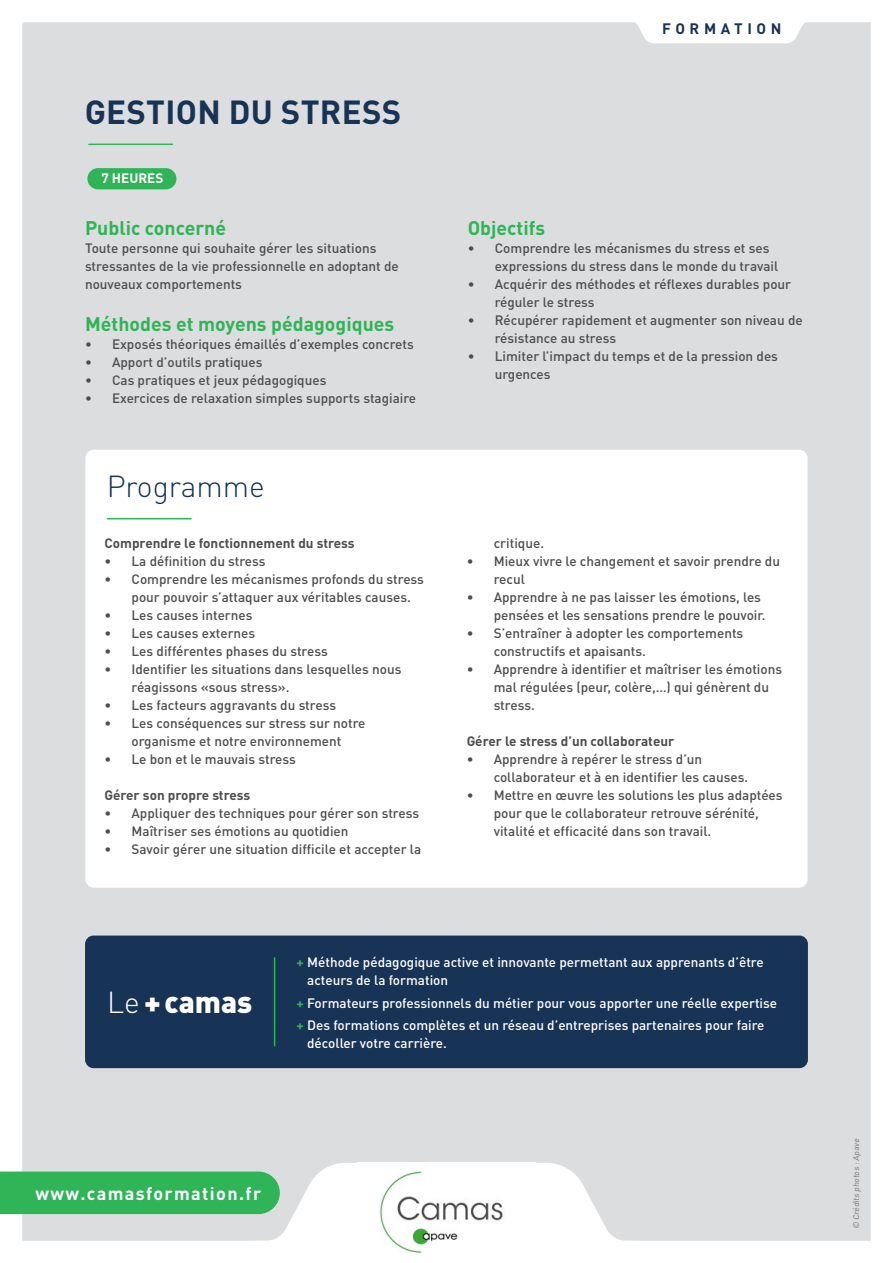
<style>
.page{position:relative;width:893px;height:1263px;background:#fff}
.page>*{position:absolute;margin:0;border:0;box-sizing:border-box;transform-origin:0 0}
.t1{font:700 33px "DIN Pro";letter-spacing:.01em;color:#173355}
.t2{font:300 30px "DIN Pro";color:#173355}
.t3{font:900 30px "DIN Pro";color:#fff}
.t4{font:700 19.5px "DIN Pro";color:#2fb457}
.t5{font:700 18px "DIN Pro";letter-spacing:.075em;color:#fff}
.t6{font:700 15px "DIN Pro";letter-spacing:.31em;color:#173355}
.t7{font:500 13.5px/18px "DIN Pro";color:#4d4d4f}
.t8{font:500 13.5px/18px "DIN Pro";color:#fff}
.t9{font:700 13.5px "DIN Pro";color:#4d4d4f}
.t10{font:700 13.5px "DIN Pro";color:#fff}
.t11{font:8.25px "DIN Pro";color:#58595b}
.s1{font-weight:300}
.s2{font-weight:700;color:#2fb457}
</style>
<div class="page">
<div style="left:22px;top:22px;width:849px;height:1219px;background:#dcddde"></div>
<hr style="left:89px;top:144px;width:83px;height:1px;background:#2fb457">
<svg style="left:629px;top:22px;width:182px;height:21px"></svg>
<svg style="left:0;top:1163px;width:639px;height:78px"></svg>
<img style="left:357px;top:1163px;width:179px;height:91px">
<div style="left:87px;top:168px;width:89px;height:21px;background:#2fb457;border-radius:11px"></div>
<div style="left:85px;top:450px;width:723px;height:438px;background:#fff;border-radius:9px"></div>
<hr style="left:107px;top:518px;width:84px;height:1px;background:#2fb457">
<div style="left:85px;top:935px;width:723px;height:133px;background:#173355;border-radius:9px"></div>
<hr style="left:274px;top:958px;width:1px;height:88px;background:#2fb457">
<h1 class="t1" style="left:85px;top:90px;width:318px">GESTION DU STRESS</h1>
<p class="t10" style="left:102px;top:169px;width:63px">7 HEURES</p>
<h3 class="t4" style="left:85px;top:215px;width:143px">Public concerné</h3>
<p class="t7" style="left:85px;top:239px;width:315px">Toute personne qui souhaite gérer les situations stressantes de la vie professionnelle en adoptant de nouveaux comportements</p>
<h3 class="t4" style="left:85px;top:310px;width:311px">Méthodes et moyens pédagogiques</h3>
<p class="t7" style="left:85px;top:334px;width:330px">• Exposés théoriques émaillés d’exemples concrets</p>
<p class="t7" style="left:85px;top:352px;width:179px">• Apport d’outils pratiques</p>
<p class="t7" style="left:85px;top:370px;width:243px">• Cas pratiques et jeux pédagogiques</p>
<p class="t7" style="left:85px;top:388px;width:333px">• Exercices de relaxation simples supports stagiaire</p>
<h2 class="t2" style="left:107px;top:463px;width:160px">Programme</h2>
<p class="t9" style="left:105px;top:534px;width:252px">Comprendre le fonctionnement du stress</p>
<p class="t7" style="left:105px;top:551px;width:163px">• La définition du stress</p>
<p class="t7" style="left:132px;top:569px;width:294px;text-indent:-27px">• Comprendre les mécanismes profonds du stress pour pouvoir s’attaquer aux véritables causes.</p>
<p class="t7" style="left:105px;top:605px;width:149px">• Les causes internes</p>
<p class="t7" style="left:105px;top:623px;width:152px">• Les causes externes</p>
<p class="t7" style="left:105px;top:641px;width:225px">• Les différentes phases du stress</p>
<p class="t7" style="left:132px;top:659px;width:271px;text-indent:-27px">• Identifier les situations dans lesquelles nous réagissons «sous stress».</p>
<p class="t7" style="left:105px;top:695px;width:233px">• Les facteurs aggravants du stress</p>
<p class="t7" style="left:105px;top:713px;width:262px;text-align:center">• Les conséquences sur stress sur notre organisme et notre environnement</p>
<p class="t7" style="left:105px;top:749px;width:193px">• Le bon et le mauvais stress</p>
<p class="t9" style="left:105px;top:786px;width:147px">Gérer son propre stress</p>
<p class="t7" style="left:105px;top:803px;width:316px">• Appliquer des techniques pour gérer son stress</p>
<p class="t7" style="left:105px;top:821px;width:246px">• Maîtriser ses émotions au quotidien</p>
<p class="t7" style="left:105px;top:839px;width:318px">• Savoir gérer une situation difficile et accepter la</p>
<p class="t6" style="left:662px;top:18px;width:121px">FORMATION</p>
<h3 class="t4" style="left:468px;top:215px;width:79px">Objectifs</h3>
<p class="t7" style="left:495px;top:239px;width:285px;text-indent:-27px">• Comprendre les mécanismes du stress et ses expressions du stress dans le monde du travail</p>
<p class="t7" style="left:495px;top:275px;width:298px;text-indent:-27px">• Acquérir des méthodes et réflexes durables pour réguler le stress</p>
<p class="t7" style="left:495px;top:311px;width:309px;text-indent:-27px">• Récupérer rapidement et augmenter son niveau de résistance au stress</p>
<p class="t7" style="left:495px;top:347px;width:285px;text-indent:-27px">• Limiter l’impact du temps et de la pression des urgences</p>
<p class="t7" style="left:494px;top:533px;width:52px">critique.</p>
<p class="t7" style="left:494px;top:551px;width:288px;text-indent:-27px">• Mieux vivre le changement et savoir prendre du recul</p>
<p class="t7" style="left:494px;top:587px;width:273px;text-indent:-27px">• Apprendre à ne pas laisser les émotions, les pensées et les sensations prendre le pouvoir.</p>
<p class="t7" style="left:494px;top:623px;width:251px;text-indent:-27px">• S’entraîner à adopter les comportements constructifs et apaisants.</p>
<p class="t7" style="left:494px;top:659px;width:290px;text-indent:-27px">• Apprendre à identifier et maîtriser les émotions mal régulées (peur, colère,…) qui génèrent du stress.</p>
<p class="t9" style="left:467px;top:732px;width:209px">Gérer le stress d’un collaborateur</p>
<p class="t7" style="left:494px;top:749px;width:256px;text-indent:-27px">• Apprendre à repérer le stress d’un collaborateur et à en identifier les causes.</p>
<p class="t7" style="left:494px;top:785px;width:290px;text-indent:-27px">• Mettre en œuvre les solutions les plus adaptées pour que le collaborateur retrouve sérénité, vitalité et efficacité dans son travail.</p>
<h2 class="t3" style="left:107px;top:982px;width:147px"><span class="s1">Le</span> + camas</h2>
<p class="t8" style="left:307px;top:953px;width:458px;text-indent:-11px"><span class="s2">+</span> Méthode pédagogique active et innovante permettant aux apprenants d’être acteurs de la formation</p>
<p class="t8" style="left:297px;top:991px;width:482px;line-height:22.2px"><span class="s2">+</span> Formateurs professionnels du métier pour vous apporter une réelle expertise <span class="s2">+</span> Des formations complètes et un réseau d’entreprises partenaires pour faire</p>
<p class="t8" style="left:307px;top:1033px;width:141px">décoller votre carrière.</p>
<h3 class="t5" style="left:35px;top:1181px;width:227px">www.camasformation.fr</h3>
<p class="t11" style="left:850px;top:1229px;width:94px;rotate:-90deg">© Crédits photos : Apave</p>
</div>
